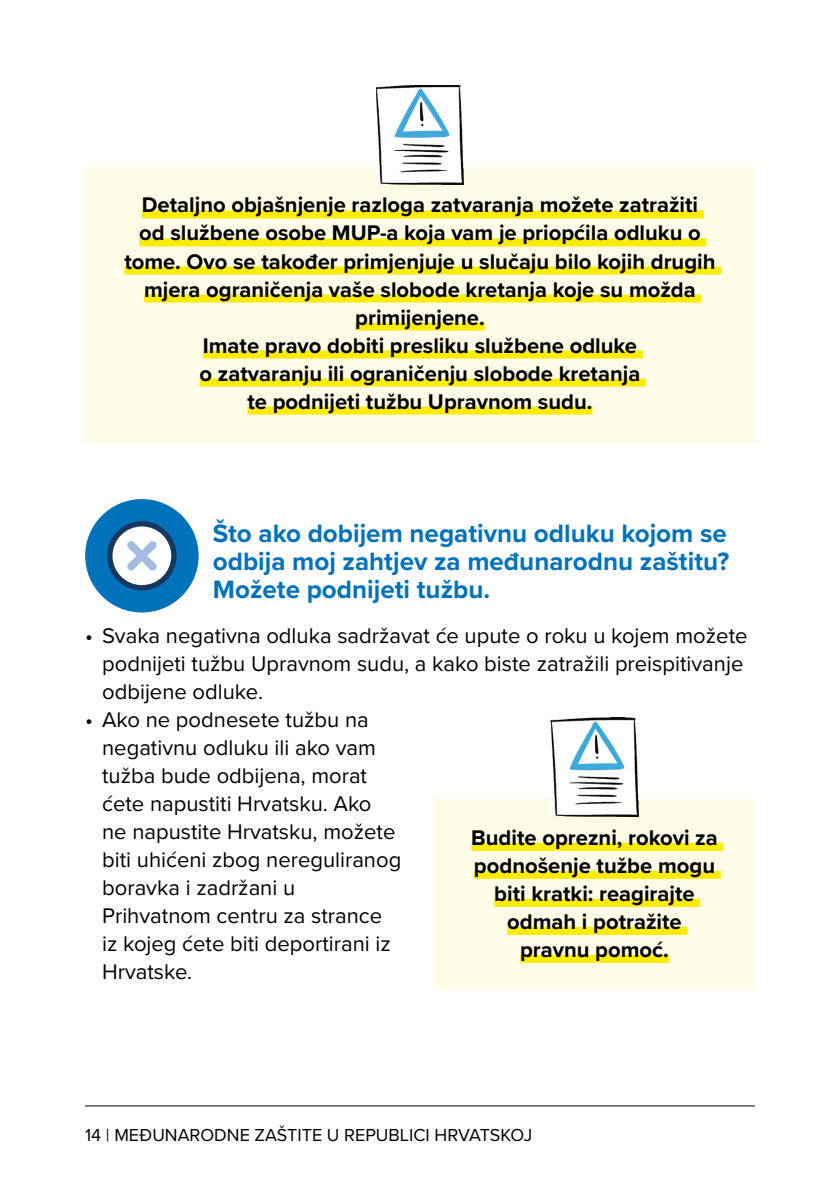
<style>
.page{position:relative;width:840px;height:1191px;background:#fff}
.page>*{position:absolute;margin:0;border:0;box-sizing:border-box;transform-origin:0 0}
.t1{font:700 26px/28px "Proxima Nova";color:#0072bc;text-align:justify}
.t2{font:700 22px/28px "Proxima Nova";color:#000;text-align:center}
.t3{font:22px/28px "Proxima Nova";color:#000}
.t4{font:18px "Proxima Nova";color:#000}
</style>
<div class="page">
<hr style="left:85px;top:1105px;width:669px;height:1px;background:#000">
<div style="left:85px;top:499px;width:113px;height:113px;background:#0072bc;border-radius:50%"></div>
<svg style="left:107px;top:521px;width:69px;height:69px"></svg>
<div style="left:85px;top:167px;width:669px;height:274px;background:#fffce8"></div>
<div style="left:142px;top:210px;width:561px;height:8px;background:#fdeb00"></div>
<div style="left:139px;top:238px;width:567px;height:8px;background:#fdeb00"></div>
<div style="left:124px;top:266px;width:596px;height:8px;background:#fdeb00"></div>
<div style="left:144px;top:294px;width:557px;height:8px;background:#fdeb00"></div>
<div style="left:355px;top:322px;width:129px;height:8px;background:#fdeb00"></div>
<div style="left:203px;top:350px;width:439px;height:8px;background:#fdeb00"></div>
<div style="left:199px;top:378px;width:446px;height:8px;background:#fdeb00"></div>
<div style="left:247px;top:406px;width:345px;height:8px;background:#fdeb00"></div>
<img style="left:376px;top:85px;width:87px;height:99px">
<div style="left:434px;top:799px;width:320px;height:190px;background:#fffce8"></div>
<div style="left:471px;top:843px;width:252px;height:8px;background:#fdeb00"></div>
<div style="left:473px;top:871px;width:247px;height:8px;background:#fdeb00"></div>
<div style="left:494px;top:899px;width:206px;height:8px;background:#fdeb00"></div>
<div style="left:507px;top:927px;width:180px;height:8px;background:#fdeb00"></div>
<div style="left:520px;top:955px;width:148px;height:8px;background:#fdeb00"></div>
<img style="left:550px;top:717px;width:88px;height:99px">
<p class="t2" style="left:124px;top:191px;width:592px">Detaljno objašnjenje razloga zatvaranja možete zatražiti<br>od službene osobe MUP-a koja vam je priopćila odluku o tome. Ovo se također primjenjuje u slučaju bilo kojih drugih mjera ograničenja vaše slobode kretanja koje su možda primijenjene.<br>Imate pravo dobiti presliku službene odluke<br>o zatvaranju ili ograničenju slobode kretanja<br>te podnijeti tužbu Upravnom sudu.</p>
<p class="t1" style="left:213px;top:518px;width:517px">Što ako dobijem negativnu odluku kojom se odbija moj zahtjev za međunarodnu zaštitu?<br>Možete podnijeti tužbu.</p>
<p class="t3" style="left:102px;top:620px;width:646px;text-indent:-17px">• Svaka negativna odluka sadržavat će upute o roku u kojem možete podnijeti tužbu Upravnom sudu, a kako biste zatražili preispitivanje odbijene odluke.</p>
<p class="t3" style="left:102px;top:704px;width:300px;text-indent:-17px">• Ako ne podnesete tužbu na negativnu odluku ili ako vam tužba bude odbijena, morat ćete napustiti Hrvatsku. Ako ne napustite Hrvatsku, možete biti uhićeni zbog nereguliranog boravka i zadržani u<br>Prihvatnom centru za strance iz kojeg ćete biti deportirani iz<br>Hrvatske.</p>
<p class="t2" style="left:471px;top:823px;width:248px">Budite oprezni, rokovi za podnošenje tužbe mogu biti kratki: reagirajte odmah i potražite pravnu pomoć.</p>
<p class="t4" style="left:85px;top:1122px;width:448px">14 | MEĐUNARODNE ZAŠTITE U REPUBLICI HRVATSKOJ</p>
</div>
